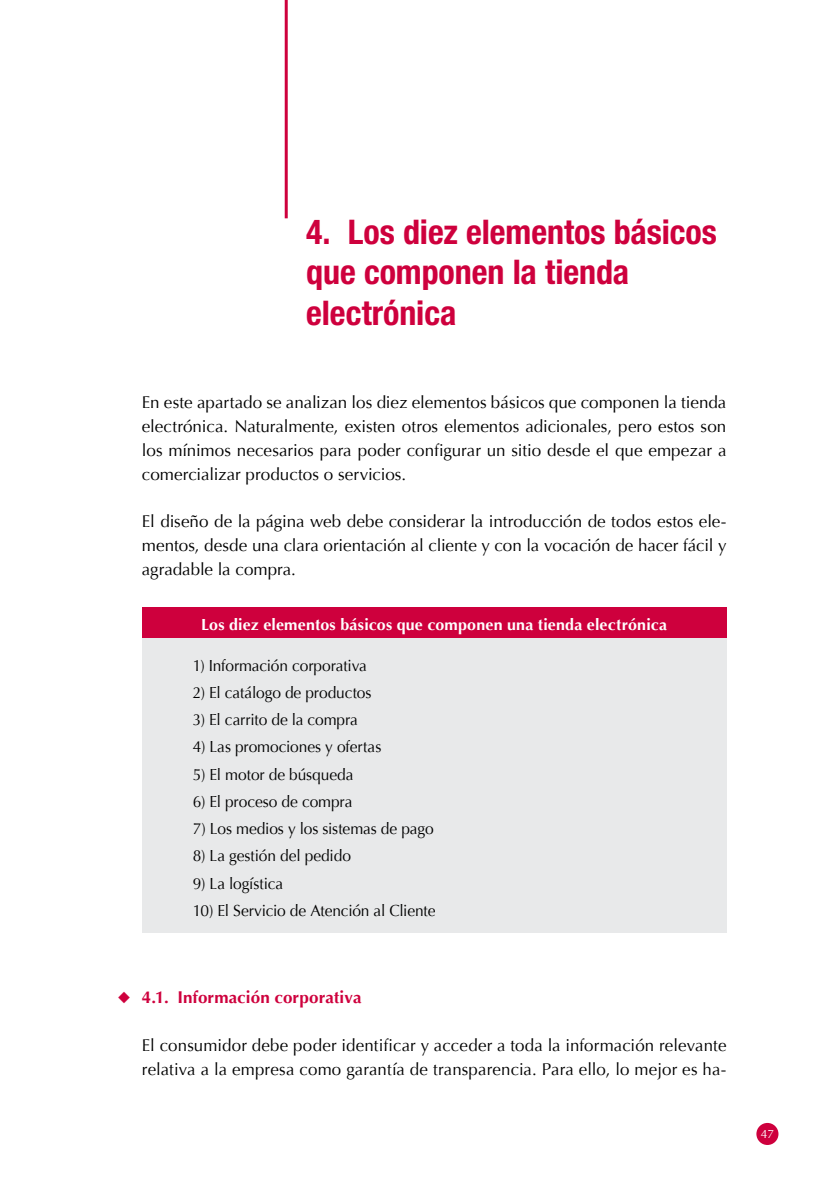
<style>
.page{position:relative;width:840px;height:1191px;background:#fff}
.page>*{position:absolute;margin:0;border:0;box-sizing:border-box;transform-origin:0 0}
.t1{font:700 condensed 34px/40.8px "Helvetica Neue";color:#ce003d}
.t2{font:17px/23.8px "Optima";letter-spacing:.005em;color:#000;text-align:justify}
.t3{font:700 17px "Optima";letter-spacing:.005em;color:#ce003d}
.t4{font:16px "Optima";letter-spacing:-.005em;color:#000}
.t5{font:700 16px "Optima";letter-spacing:.015em;color:#fff}
.t6{font:12px "Optima";color:#fff}
</style>
<div class="page">
<div style="left:756px;top:1123px;width:22px;height:22px;background:#ce003d;border-radius:50%"></div>
<hr style="left:284px;top:0;width:3px;height:218px;background:#ce003d">
<div style="left:142px;top:606px;width:584px;height:32px;background:#ce003d"></div>
<div style="left:142px;top:638px;width:584px;height:295px;background:#e8e9ea"></div>
<h1 class="t1" style="left:306px;top:211px;width:412px">4. Los diez elementos básicos que componen la tienda electrónica</h1>
<p class="t2" style="left:142px;top:391px;width:585px">En este apartado se analizan los diez elementos básicos que componen la tienda electrónica. Naturalmente, existen otros elementos adicionales, pero estos son los mínimos necesarios para poder configurar un sitio desde el que empezar a comercializar productos o servicios.</p>
<p class="t2" style="left:142px;top:510px;width:585px">El diseño de la página web debe considerar la introducción de todos estos ele&shy;mentos, desde una clara orientación al cliente y con la vocación de hacer fácil y agradable la compra.</p>
<p class="t5" style="left:201px;top:615px;width:467px">Los diez elementos básicos que componen una tienda electrónica</p>
<p class="t4" style="left:193px;top:656px;width:175px">1) Información corporativa</p>
<p class="t4" style="left:193px;top:683px;width:180px">2) El catálogo de productos</p>
<p class="t4" style="left:193px;top:710px;width:166px">3) El carrito de la compra</p>
<p class="t4" style="left:193px;top:737px;width:190px">4) Las promociones y ofertas</p>
<p class="t4" style="left:193px;top:765px;width:162px">5) El motor de búsqueda</p>
<p class="t4" style="left:193px;top:792px;width:161px">6) El proceso de compra</p>
<p class="t4" style="left:193px;top:819px;width:242px">7) Los medios y los sistemas de pago</p>
<p class="t4" style="left:193px;top:846px;width:159px">8) La gestión del pedido</p>
<p class="t4" style="left:193px;top:874px;width:92px">9) La logística</p>
<p class="t4" style="left:193px;top:901px;width:244px">10) El Servicio de Atención al Cliente</p>
<p class="t3" style="left:142px;top:987px;width:221px">4.1. Información corporativa</p>
<p class="t2" style="left:142px;top:1033px;width:585px">El consumidor debe poder identificar y acceder a toda la información relevante relativa a la empresa como garantía de transparencia. Para ello, lo mejor es ha-</p>
<p class="t6" style="left:760px;top:1127px;width:15px">47</p>
</div>
